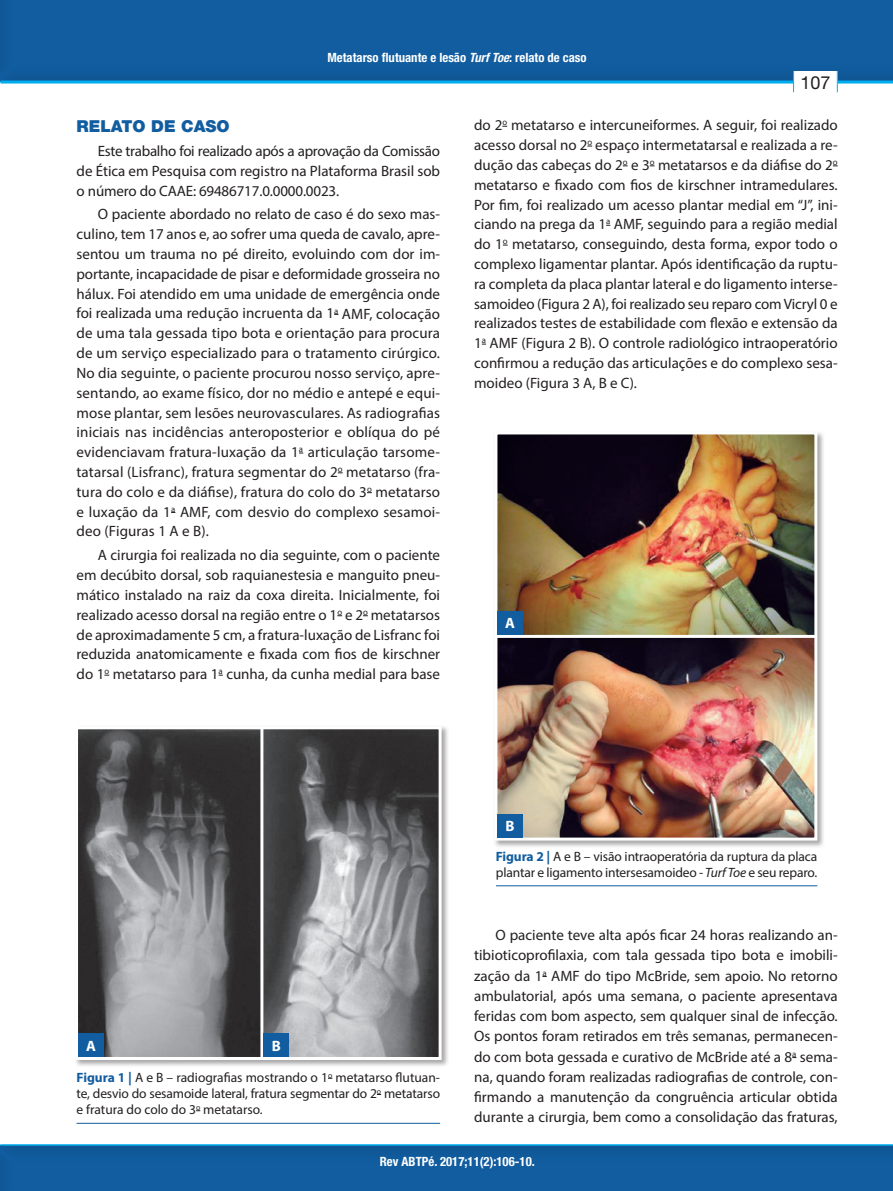
<style>
.page{position:relative;width:893px;height:1191px;background:#fff}
.page>*{position:absolute;margin:0;border:0;box-sizing:border-box;transform-origin:0 0}
.t1{font:18px "Helvetica Neue";color:#231f20}
.t2{font:900 16.5px "Helvetica Neue";color:#115da0}
.t3{font:15px/19.8px "Myriad Pro";color:#231f20;text-align:justify}
.t4{font:700 15px "Myriad Pro";color:#fff}
.t5{font:13.5px/16.2px "Myriad Pro";letter-spacing:-.01em;color:#231f20;text-align:justify}
.t6{font:700 condensed 12.75px "Helvetica Neue";color:#fff}
.s1{font-style:italic}
.s2{font-weight:700;color:#115da0}
</style>
<div class="page">
<div style="left:0;top:0;width:893px;height:84px;background:#115da0"></div>
<hr style="left:0;top:81px;width:893px;height:3px;background:#00aeef">
<div style="left:793px;top:71px;width:45px;height:21px;background:#fff"></div>
<svg style="left:793px;top:71px;width:1px;height:21px"></svg>
<svg style="left:837px;top:71px;width:1px;height:21px"></svg>
<div style="left:0;top:1143px;width:893px;height:48px;background:#115da0"></div>
<hr style="left:0;top:1144px;width:893px;height:1px;background:#00aeef">
<div style="left:74px;top:725px;width:375px;height:342px;background:#231f20;opacity:.4"></div>
<img style="left:79px;top:730px;width:359px;height:326px">
<div style="left:75px;top:726px;width:367px;height:334px;border:3px solid #fff"></div>
<hr style="left:260px;top:728px;width:3px;height:330px;background:#fff">
<hr style="left:77px;top:1123px;width:363px;height:1px;background:#115da0">
<div style="left:78px;top:1033px;width:26px;height:23px;background:#115da0"></div>
<div style="left:263px;top:1033px;width:26px;height:23px;background:#115da0"></div>
<div style="left:493px;top:430px;width:332px;height:418px;background:#231f20;opacity:.4"></div>
<img style="left:498px;top:435px;width:315px;height:401px">
<div style="left:494px;top:431px;width:323px;height:409px;border:3px solid #fff"></div>
<hr style="left:496px;top:635px;width:320px;height:3px;background:#fff">
<hr style="left:496px;top:885px;width:321px;height:1px;background:#115da0">
<div style="left:497px;top:611px;width:26px;height:23px;background:#115da0"></div>
<div style="left:497px;top:814px;width:26px;height:23px;background:#115da0"></div>
<p class="t6" style="left:328px;top:50px;width:261px">Metatarso flutuante e lesão <span class="s1">Turf Toe</span>: relato de caso</p>
<p class="t1" style="left:800px;top:72px;width:32px">107</p>
<p class="t2" style="left:77px;top:116px;width:155px">RELATO DE CASO</p>
<p class="t3" style="left:77px;top:141px;width:365px;text-indent:21px">Este trabalho foi realizado após a aprovação da Comissão de Ética em Pesquisa com registro na Plataforma Brasil sob o número do CAAE: 69486717.0.0000.0023.</p>
<p class="t3" style="left:77px;top:203px;width:365px;text-indent:21px">O paciente abordado no relato de caso é do sexo mas&shy;culino, tem 17 anos e, ao sofrer uma queda de cavalo, apre&shy;sentou um trauma no pé direito, evoluindo com dor im&shy;portante, incapacidade de pisar e deformidade grosseira no hálux. Foi atendido em uma unidade de emergência onde foi realizada uma redução incruenta da 1<sup>a</sup> AMF, colocação de uma tala gessada tipo bota e orientação para procura de um serviço especializado para o tratamento cirúrgico.<br>No dia seguinte, o paciente procurou nosso serviço, apre&shy;sentando, ao exame físico, dor no médio e antepé e equi&shy;mose plantar, sem lesões neurovasculares. As radiografias iniciais nas incidências anteroposterior e oblíqua do pé evidenciavam fratura-luxação da 1<sup>a</sup> articulação tarsome&shy;tatarsal (Lisfranc), fratura segmentar do 2<sup>o</sup> metatarso (fra&shy;tura do colo e da diáfise), fratura do colo do 3<sup>o</sup> metatarso e luxação da 1<sup>a</sup> AMF, com desvio do complexo sesamoi&shy;deo (Figuras 1 A e B).</p>
<p class="t3" style="left:77px;top:545px;width:365px;text-indent:21px">A cirurgia foi realizada no dia seguinte, com o paciente em decúbito dorsal, sob raquianestesia e manguito pneu&shy;mático instalado na raiz da coxa direita. Inicialmente, foi realizado acesso dorsal na região entre o 1<sup>o</sup> e 2<sup>o</sup> metatarsos de aproximadamente 5 cm, a fratura-luxação de Lisfranc foi reduzida anatomicamente e fixada com fios de kirschner do 1<sup>o</sup> metatarso para 1<sup>a</sup> cunha, da cunha medial para base</p>
<p class="t3" style="left:474px;top:115px;width:365px">do 2<sup>o</sup> metatarso e intercuneiformes. A seguir, foi realizado acesso dorsal no 2<sup>o</sup> espaço intermetatarsal e realizada a re&shy;dução das cabeças do 2<sup>o</sup> e 3<sup>o</sup> metatarsos e da diáfise do 2<sup>o </sup>metatarso e fixado com fios de kirschner intramedulares.<br>Por fim, foi realizado um acesso plantar medial em “J”, ini&shy;ciando na prega da 1<sup>a</sup> AMF, seguindo para a região medial do 1<sup>o</sup> metatarso, conseguindo, desta forma, expor todo o complexo ligamentar plantar. Após identificação da ruptu&shy;ra completa da placa plantar lateral e do ligamento interse&shy;samoideo (Figura 2 A), foi realizado seu reparo com Vicryl 0 e realizados testes de estabilidade com flexão e extensão da 1<sup>a</sup> AMF (Figura 2 B). O controle radiológico intraoperatório confirmou a redução das articulações e do complexo sesa&shy;moideo (Figura 3 A, B e C).</p>
<p class="t4" style="left:505px;top:613px;width:11px">A</p>
<p class="t4" style="left:86px;top:1035px;width:11px">A</p>
<p class="t4" style="left:272px;top:1035px;width:11px">B</p>
<p class="t5" style="left:77px;top:1069px;width:365px"><span class="s2">Figura 1 |</span> A e B – radiografias mostrando o 1<sup>o</sup> metatarso flutuan&shy;te, desvio do sesamoide lateral, fratura segmentar do 2<sup>o</sup> metatarso e fratura do colo do 3<sup>o</sup> metatarso.</p>
<p class="t4" style="left:505px;top:816px;width:11px">B</p>
<p class="t5" style="left:496px;top:848px;width:323px"><span class="s2">Figura 2 |</span> A e B – visão intraoperatória da ruptura da placa plantar e ligamento intersesamoideo - <span class="s1">Turf Toe</span> e seu reparo.</p>
<p class="t3" style="left:474px;top:924px;width:365px;line-height:20.2px;text-indent:21px">O paciente teve alta após ficar 24 horas realizando an&shy;tibioticoprofilaxia, com tala gessada tipo bota e imobili&shy;zação da 1<sup>a</sup> AMF do tipo McBride, sem apoio. No retorno ambulatorial, após uma semana, o paciente apresentava feridas com bom aspecto, sem qualquer sinal de infecção.<br>Os pontos foram retirados em três semanas, permanecen&shy;do com bota gessada e curativo de McBride até a 8<sup>a</sup> sema&shy;na, quando foram realizadas radiografias de controle, con&shy;firmando a manutenção da congruência articular obtida durante a cirurgia, bem como a consolidação das fraturas,</p>
<p class="t6" style="left:380px;top:1153px;width:157px">Rev ABTPé. 2017;11(2):106-10.</p>
</div>
